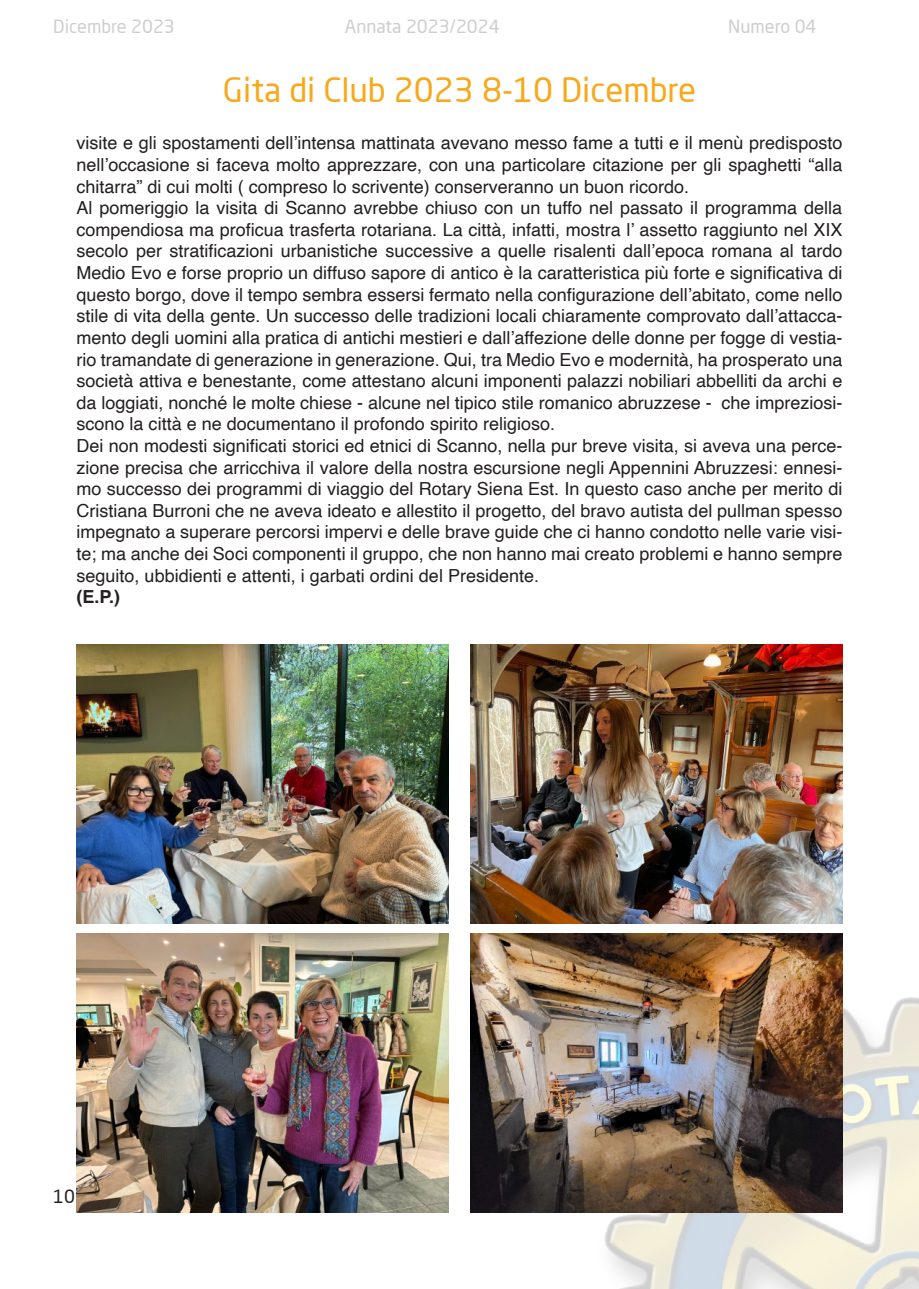
<style>
.page{position:relative;width:919px;height:1289px;background:#fff}
.page>*{position:absolute;margin:0;border:0;box-sizing:border-box;transform-origin:0 0}
.t1{font:33px "Neo Sans Pro";color:#f7a81b}
.t2{font:18px/21.6px "Helvetica";color:#231f20}
.t3{font:18px "Neo Sans Pro";color:#cdced0}
.t4{font:700 18px "Helvetica";color:#231f20}
.t5{font:18px "Neo Sans Pro";color:#231f20}
</style>
<div class="page">
<img style="left:572px;top:974px;width:346px;height:314px">
<img style="left:470px;top:933px;width:372px;height:279px">
<img style="left:77px;top:644px;width:372px;height:279px">
<img style="left:470px;top:644px;width:372px;height:279px">
<img style="left:77px;top:933px;width:372px;height:279px">
<p class="t3" style="left:53px;top:15px;width:123px">Dicembre 2023</p>
<p class="t3" style="left:345px;top:15px;width:156px">Annata 2023/2024</p>
<p class="t3" style="left:728px;top:15px;width:90px">Numero 04</p>
<h1 class="t1" style="left:223px;top:69px;width:474px">Gita di Club 2023 8-10 Dicembre</h1>
<p class="t2" style="left:77px;top:133px;width:767px">visite e gli spostamenti dell’intensa mattinata avevano messo fame a tutti e il menù predisposto nell’occasione si faceva molto apprezzare, con una particolare citazione per gli spaghetti “alla chitarra” di cui molti ( compreso lo scrivente) conserveranno un buon ricordo.<br>Al pomeriggio la visita di Scanno avrebbe chiuso con un tuffo nel passato il programma della compendiosa ma proficua trasferta rotariana. La città, infatti, mostra l’ assetto raggiunto nel XIX secolo per stratificazioni urbanistiche successive a quelle risalenti dall’epoca romana al tardo Medio Evo e forse proprio un diffuso sapore di antico è la caratteristica più forte e significativa di questo borgo, dove il tempo sembra essersi fermato nella configurazione dell’abitato, come nello stile di vita della gente. Un successo delle tradizioni locali chiaramente comprovato dall’attacca&shy;mento degli uomini alla pratica di antichi mestieri e dall’affezione delle donne per fogge di vestia&shy;rio tramandate di generazione in generazione. Qui, tra Medio Evo e modernità, ha prosperato una società attiva e benestante, come attestano alcuni imponenti palazzi nobiliari abbelliti da archi e da loggiati, nonché le molte chiese - alcune nel tipico stile romanico abruzzese - che impreziosi&shy;scono la città e ne documentano il profondo spirito religioso.<br>Dei non modesti significati storici ed etnici di Scanno, nella pur breve visita, si aveva una perce&shy;zione precisa che arricchiva il valore della nostra escursione negli Appennini Abruzzesi: ennesi&shy;mo successo dei programmi di viaggio del Rotary Siena Est. In questo caso anche per merito di Cristiana Burroni che ne aveva ideato e allestito il progetto, del bravo autista del pullman spesso impegnato a superare percorsi impervi e delle brave guide che ci hanno condotto nelle varie visi&shy;te; ma anche dei Soci componenti il gruppo, che non hanno mai creato problemi e hanno sempre seguito, ubbidienti e attenti, i garbati ordini del Presidente.</p>
<p class="t4" style="left:77px;top:586px;width:45px">(E.P.)</p>
<p class="t5" style="left:53px;top:1185px;width:23px">10</p>
</div>
